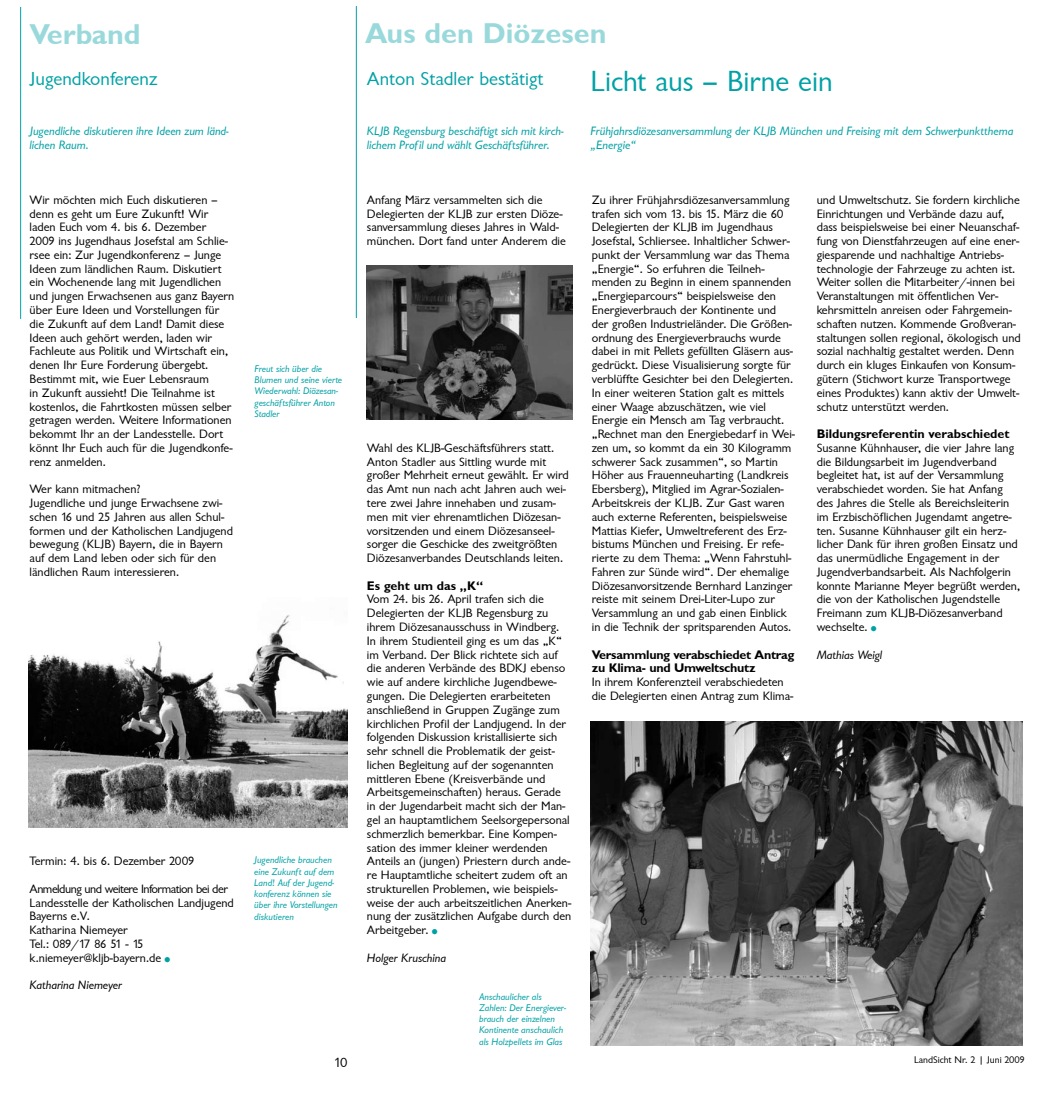
<style>
.page{position:relative;width:1051px;height:1099px;background:#fff}
.page>*{position:absolute;margin:0;border:0;box-sizing:border-box;transform-origin:0 0}
.t1{font:30px "Garrison Sans";color:#00a1a5}
.t2{font:28.75px "Garrison Sans BOLD";color:#99d9db}
.t3{font:19.38px "Garrison Sans";color:#00a1a5}
.t4{font:13.75px "Garrison Sans";color:#000}
.t5{font:12.5px/13.8px "Garrison Sans";color:#000}
.t6{font:12.5px/13.8px "Garrison Sans ITALIC";letter-spacing:-.005em;color:#00a1a5}
.t7{font:12.5px/13.8px "Garrison Sans BOLD";letter-spacing:-.02em;color:#000}
.t8{font:12.5px "Garrison Sans BOLD";color:#000}
.t9{font:12.5px "Garrison Sans ITALIC";color:#000}
.t10{font:10px/11.2px "Garrison Sans ITALIC";color:#00a1a5}
.t11{font:10px "Garrison Sans";color:#000}
.s1{font-size:18.75px;color:#00a1a5}
</style>
<div class="page">
<hr style="left:356px;top:6px;width:1px;height:312px;background:#00a1a5">
<img style="left:366px;top:265px;width:206px;height:154px">
<img style="left:590px;top:721px;width:432px;height:324px">
<hr style="left:20px;top:7px;width:1px;height:312px;background:#00a1a5">
<img style="left:28px;top:615px;width:320px;height:212px">
<h2 class="t2" style="left:29px;top:18px;width:113px">Verband</h2>
<h3 class="t3" style="left:30px;top:68px;width:129px">Jugendkonferenz</h3>
<p class="t6" style="left:30px;top:124px;width:201px">Jugendliche diskutieren ihre Ideen zum länd&shy;lichen Raum.</p>
<p class="t5" style="left:30px;top:193px;width:206px">Wir möchten mich Euch diskutieren – denn es geht um Eure Zukunft! Wir laden Euch vom 4. bis 6. Dezember 2009 ins Jugendhaus Josefstal am Schlie&shy;rsee ein: Zur Jugendkonferenz – Junge Ideen zum ländlichen Raum. Diskutiert ein Wochenende lang mit Jugendlichen und jungen Erwachsenen aus ganz Bayern über Eure Ideen und Vorstellungen für die Zukunft auf dem Land! Damit diese Ideen auch gehört werden, laden wir Fachleute aus Politik und Wirtschaft ein, denen Ihr Eure Forderung übergebt.<br>Bestimmt mit, wie Euer Lebensraum<br>in Zukunft aussieht! Die Teilnahme ist kostenlos, die Fahrtkosten müssen selber getragen werden. Weitere Informationen bekommt Ihr an der Landesstelle. Dort könnt Ihr Euch auch für die Jugendkonfe&shy;renz anmelden.</p>
<p class="t5" style="left:30px;top:482px;width:205px">Wer kann mitmachen?<br>Jugendliche und junge Erwachsene zwi&shy;schen 16 und 25 Jahren aus allen Schul&shy;formen und der Katholischen Landjugend bewegung (KLJB) Bayern, die in Bayern auf dem Land leben oder sich für den ländlichen Raum interessieren.</p>
<p class="t5" style="left:30px;top:854px;width:166px">Termin: 4. bis 6. Dezember 2009</p>
<p class="t5" style="left:30px;top:882px;width:206px">Anmeldung und weitere Information bei der<br>Landesstelle der Katholischen Landjugend<br>Bayerns e.V.<br>Katharina Niemeyer<br>Tel.: 089/17 86 51 - 15 k.niemeyer@kljb-bayern.de<span class="s1">•</span></p>
<p class="t9" style="left:30px;top:978px;width:94px">Katharina Niemeyer</p>
<h2 class="t2" style="left:365px;top:17px;width:243px">Aus den Diözesen</h2>
<p class="t10" style="left:254px;top:363px;width:89px">Freut sich über die<br>Blumen und seine vierte<br>Wiederwahl: Diözesan&shy;geschäftsführer Anton<br>Stadler</p>
<p class="t10" style="left:254px;top:854px;width:85px">Jugendliche brauchen eine Zukunft auf dem<br>Land! Auf der Jugend&shy;konferenz können sie über ihre Vorstellungen diskutieren</p>
<h3 class="t3" style="left:367px;top:68px;width:178px">Anton Stadler bestätigt</h3>
<p class="t6" style="left:367px;top:124px;width:198px">KLJB Regensburg beschäftigt sich mit kirch&shy;lichem Profil und wählt Geschäftsführer.</p>
<p class="t5" style="left:367px;top:193px;width:200px">Anfang März versammelten sich die Delegierten der KLJB zur ersten Diöze&shy;sanversammlung dieses Jahres in Wald&shy;münchen. Dort fand unter Anderem die</p>
<p class="t5" style="left:367px;top:441px;width:203px">Wahl des KLJB-Geschäftsführers statt.<br>Anton Stadler aus Sittling wurde mit großer Mehrheit erneut gewählt. Er wird das Amt nun nach acht Jahren auch wei&shy;tere zwei Jahre innehaben und zusam&shy;men mit vier ehrenamtlichen Diözesan&shy;vorsitzenden und einem Diözesanseel&shy;sorger die Geschicke des zweitgrößten Diözesanverbandes Deutschlands leiten.</p>
<p class="t8" style="left:367px;top:578px;width:118px">Es geht um das „K“</p>
<p class="t5" style="left:367px;top:592px;width:206px">Vom 24. bis 26. April trafen sich die Delegierten der KLJB Regensburg zu ihrem Diözesanausschuss in Windberg.<br>In ihrem Studienteil ging es um das „K“ im Verband. Der Blick richtete sich auf die anderen Verbände des BDKJ ebenso wie auf andere kirchliche Jugendbewe&shy;gungen. Die Delegierten erarbeiteten anschließend in Gruppen Zugänge zum kirchlichen Profil der Landjugend. In der folgenden Diskussion kristallisierte sich sehr schnell die Problematik der geist&shy;lichen Begleitung auf der sogenannten mittleren Ebene (Kreisverbände und Arbeitsgemeinschaften) heraus. Gerade in der Jugendarbeit macht sich der Man&shy;gel an hauptamtlichem Seelsorgepersonal schmerzlich bemerkbar. Eine Kompen&shy;sation des immer kleiner werdenden Anteils an (jungen) Priestern durch ande&shy;re Hauptamtliche scheitert zudem oft an strukturellen Problemen, wie beispiels&shy;weise der auch arbeitszeitlichen Anerken&shy;nung der zusätzlichen Aufgabe durch den Arbeitgeber.<span class="s1">•</span></p>
<p class="t9" style="left:367px;top:950px;width:81px">Holger Kruschina</p>
<p class="t10" style="left:479px;top:990px;width:88px">Anschaulicher als<br>Zahlen: Der Energiever&shy;brauch der einzelnen<br>Kontinente anschaulich als Holzpellets im Glas</p>
<h1 class="t1" style="left:590px;top:65px;width:244px">Licht aus – Birne ein</h1>
<p class="t6" style="left:590px;top:124px;width:424px">Frühjahrsdiözesanversammlung der KLJB München und Freising mit dem Schwerpunktthema „Energie“</p>
<p class="t5" style="left:591px;top:193px;width:205px">Zu ihrer Frühjahrsdiözesanversammlung trafen sich vom 13. bis 15. März die 60<br>Delegierten der KLJB im Jugendhaus Josefstal, Schliersee. Inhaltlicher Schwer&shy;punkt der Versammlung war das Thema „Energie“. So erfuhren die Teilneh&shy;menden zu Beginn in einem spannenden „Energieparcours“ beispielsweise den Energieverbrauch der Kontinente und der großen Industrieländer. Die Größen&shy;ordnung des Energieverbrauchs wurde dabei in mit Pellets gefüllten Gläsern aus&shy;gedrückt. Diese Visualisierung sorgte für verblüffte Gesichter bei den Delegierten.<br>In einer weiteren Station galt es mittels einer Waage abzuschätzen, wie viel Energie ein Mensch am Tag verbraucht. „Rechnet man den Energiebedarf in Wei&shy;zen um, so kommt da ein 30 Kilogramm schwerer Sack zusammen“, so Martin Höher aus Frauenneuharting (Landkreis Ebersberg), Mitglied im Agrar-Sozialen-Arbeitskreis der KLJB. Zur Gast waren auch externe Referenten, beispielsweise Mattias Kiefer, Umweltreferent des Erz&shy;bistums München und Freising. Er refe&shy;rierte zu dem Thema: „Wenn Fahrstuhl-Fahren zur Sünde wird“. Der ehemalige Diözesanvorsitzende Bernhard Lanzinger reiste mit seinem Drei-Liter-Lupo zur Versammlung an und gab einen Einblick in die Technik der spritsparenden Autos.</p>
<p class="t7" style="left:591px;top:647px;width:204px">Versammlung verabschiedet Antrag zu Klima- und Umweltschutz</p>
<p class="t5" style="left:591px;top:675px;width:203px">In ihrem Konferenzteil verabschiedeten die Delegierten einen Antrag zum Klima-</p>
<p class="t5" style="left:816px;top:193px;width:205px">und Umweltschutz. Sie fordern kirchliche Einrichtungen und Verbände dazu auf, dass beispielsweise bei einer Neuanschaf&shy;fung von Dienstfahrzeugen auf eine ener&shy;giesparende und nachhaltige Antriebs&shy;technologie der Fahrzeuge zu achten ist.<br>Weiter sollen die Mitarbeiter/-innen bei Veranstaltungen mit öffentlichen Ver&shy;kehrsmitteln anreisen oder Fahrgemein&shy;schaften nutzen. Kommende Großveran&shy;staltungen sollen regional, ökologisch und sozial nachhaltig gestaltet werden. Denn durch ein kluges Einkaufen von Konsum&shy;gütern (Stichwort kurze Transportwege eines Produktes) kann aktiv der Umwelt&shy;schutz unterstützt werden.</p>
<p class="t8" style="left:816px;top:427px;width:194px">Bildungsreferentin verabschiedet</p>
<p class="t5" style="left:816px;top:441px;width:205px">Susanne Kühnhauser, die vier Jahre lang die Bildungsarbeit im Jugendverband begleitet hat, ist auf der Versammlung verabschiedet worden. Sie hat Anfang des Jahres die Stelle als Bereichsleiterin im Erzbischöflichen Jugendamt angetre&shy;ten. Susanne Kühnhauser gilt ein herz&shy;licher Dank für ihren großen Einsatz und das unermüdliche Engagement in der Jugendverbandsarbeit. Als Nachfolgerin konnte Marianne Meyer begrüßt werden, die von der Katholischen Jugendstelle Freimann zum KLJB-Diözesanverband wechselte.<span class="s1">•</span></p>
<p class="t9" style="left:816px;top:647px;width:67px">Mathias Weigl</p>
<p class="t4" style="left:334px;top:1055px;width:15px">10</p>
<p class="t11" style="left:913px;top:1054px;width:112px">LandSicht Nr. 2 | Juni 2009</p>
</div>
